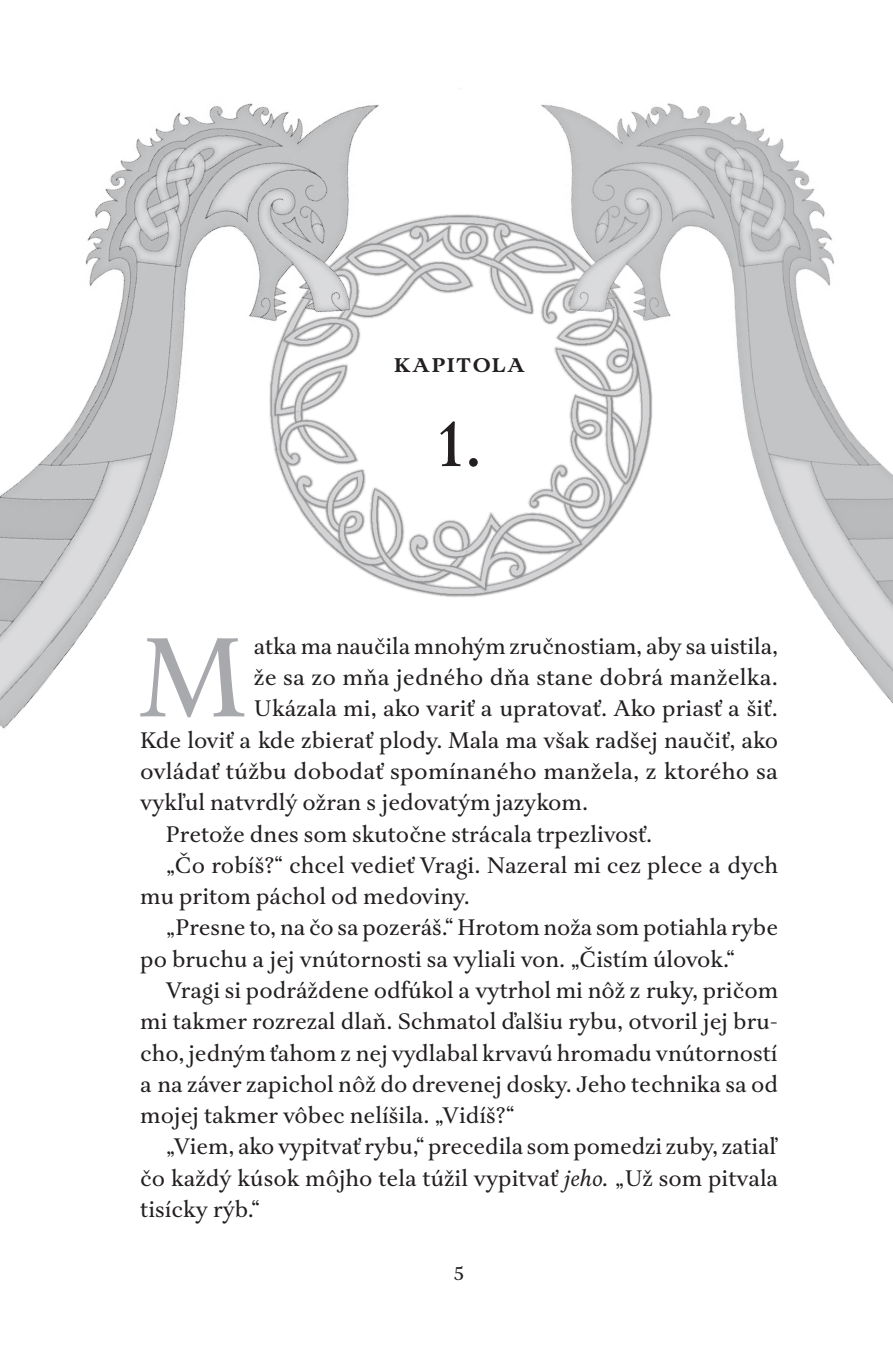
<style>
.page{position:relative;width:893px;height:1372px;background:#fff}
.page>*{position:absolute;margin:0;border:0;box-sizing:border-box;transform-origin:0 0}
.t1{font:115.88px "Aria Text G2";color:#a8a9ad}
.t2{font:68.17px "Aria Text G2";color:#231f20}
.t3{font:600 27.68px "Aria Text G2";letter-spacing:.04em;color:#231f20}
.t4{font:23.18px "Aria Text G2";color:#231f20}
.t5{font:20.25px "Aria Text G2";color:#231f20}
.s1{font-style:italic}
</style>
<div class="page">
<img style="left:0;top:103px;width:397px;height:626px">
<img style="left:397px;top:103px;width:496px;height:601px">
<p class="t3" style="left:394px;top:346px;width:133px">kapitola</p>
<h2 class="t2" style="left:436px;top:403px;width:48px">1.</h2>
<h1 class="t1" style="left:140px;top:608px;width:107px">M</h1>
<p class="t4" style="left:254px;top:632px;width:526px">atka ma naučila mnohým zručnostiam, aby sa uistila,</p>
<p class="t4" style="left:254px;top:663px;width:526px">že sa zo mňa jedného dňa stane dobrá manželka.</p>
<p class="t4" style="left:254px;top:695px;width:525px">Ukázala mi, ako variť a upratovať. Ako priasť a šiť.</p>
<p class="t4" style="left:140px;top:726px;width:639px">Kde loviť a kde zbierať plody. Mala ma však radšej naučiť, ako</p>
<p class="t4" style="left:140px;top:757px;width:639px">ovládať túžbu dobodať spomínaného manžela, z ktorého sa</p>
<p class="t4" style="left:140px;top:788px;width:449px">vykľul natvrdlý ožran s jedovatým jazykom.</p>
<p class="t4" style="left:166px;top:820px;width:488px">Pretože dnes som skutočne strácala trpezlivosť.</p>
<p class="t4" style="left:166px;top:851px;width:614px">„Čo robíš?“ chcel vedieť Vragi. Nazeral mi cez plece a dych</p>
<p class="t4" style="left:140px;top:882px;width:331px">mu pritom páchol od medoviny.</p>
<p class="t4" style="left:166px;top:913px;width:614px">„Presne to, na čo sa pozeráš.“ Hrotom noža som potiahla rybe</p>
<p class="t4" style="left:140px;top:945px;width:596px">po bruchu a jej vnútornosti sa vyliali von. „Čistím úlovok.“</p>
<p class="t4" style="left:166px;top:976px;width:614px">Vragi si podráždene odfúkol a vytrhol mi nôž z ruky, pričom</p>
<p class="t4" style="left:140px;top:1007px;width:639px">mi takmer rozrezal dlaň. Schmatol ďalšiu rybu, otvoril jej bru-</p>
<p class="t4" style="left:140px;top:1039px;width:639px">cho, jedným ťahom z nej vydlabal krvavú hromadu vnútorností</p>
<p class="t4" style="left:140px;top:1070px;width:639px">a na záver zapichol nôž do drevenej dosky. Jeho technika sa od</p>
<p class="t4" style="left:140px;top:1101px;width:376px">mojej takmer vôbec nelíšila. „Vidíš?“</p>
<p class="t4" style="left:166px;top:1132px;width:614px">„Viem, ako vypitvať rybu,“ precedila som pomedzi zuby, zatiaľ</p>
<p class="t4" style="left:140px;top:1164px;width:639px">čo každý kúsok môjho tela túžil vypitvať <span class="s1">jeho.</span> „Už som pitvala</p>
<p class="t4" style="left:140px;top:1195px;width:121px">tisícky rýb.“</p>
<p class="t5" style="left:454px;top:1260px;width:12px">5</p>
</div>
